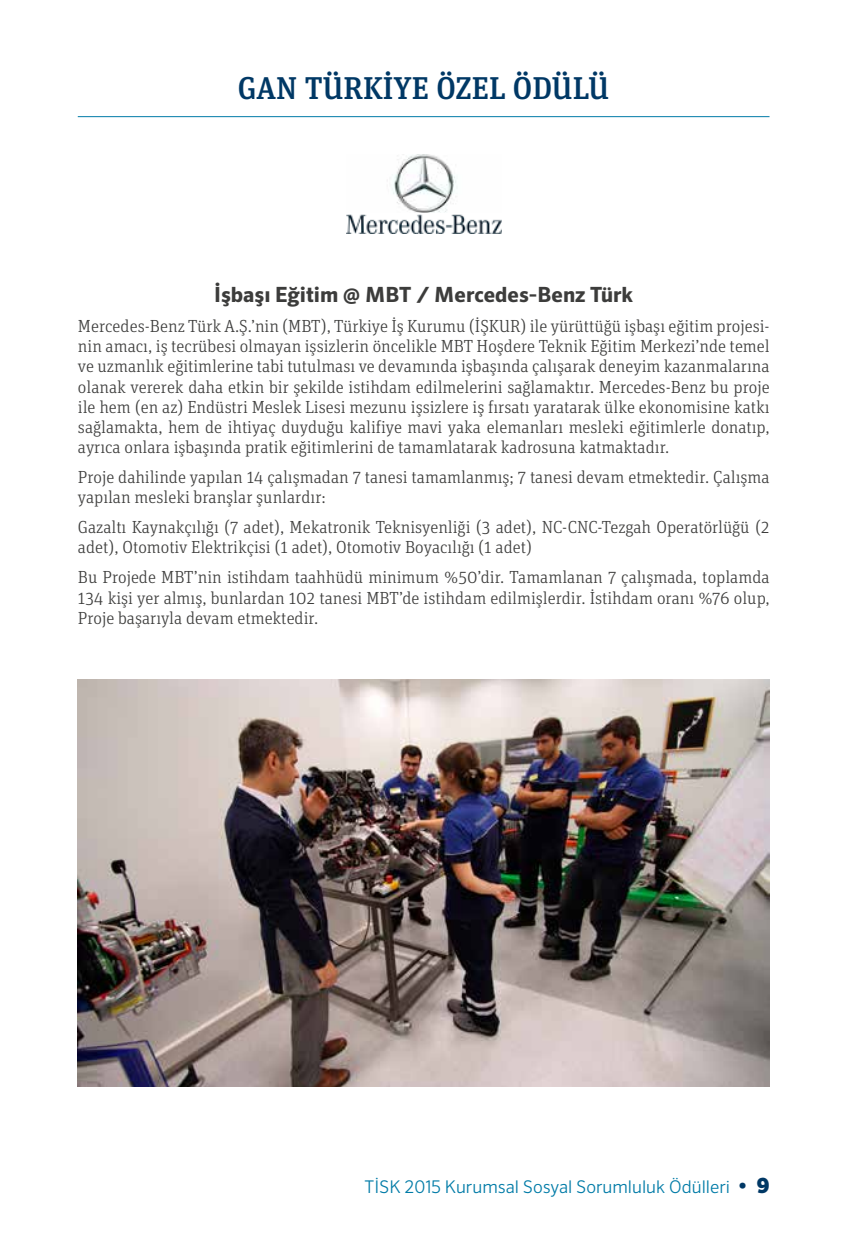
<style>
.page{position:relative;width:844px;height:1241px;background:#fff}
.page>*{position:absolute;margin:0;border:0;box-sizing:border-box;transform-origin:0 0}
.t1{font:500 31.5px "Unit Slab Pro";color:#003865}
.t2{font:700 21px "Sero Pro";color:#3c3c3b}
.t3{font:300 17.5px/20.1px "Unit Slab Pro";color:#3c3c3b;text-align:justify}
.t4{font:300 17.5px "Sero Pro";color:#007ba7}
.s1{font-weight:900;font-size:21px;color:#003865}
</style>
<div class="page">
<img style="left:78px;top:679px;width:691px;height:406px">
<img style="left:387px;top:154px;width:69px;height:59px">
<img style="left:346px;top:214px;width:155px;height:19px">
<hr style="left:78px;top:116px;width:691px;height:1px;background:#007ba7">
<h1 class="t1" style="left:238px;top:66px;width:373px">GAN TÜRKİYE ÖZEL ÖDÜLÜ</h1>
<p class="t2" style="left:214px;top:282px;width:420px">İşbaşı Eğitim @ MBT / Mercedes-Benz Türk</p>
<p class="t3" style="left:78px;top:315px;width:693px">Mercedes-Benz Türk A.Ş.’nin (MBT), Türkiye İş Kurumu (İŞKUR) ile yürüttüğü işbaşı eğitim projesi&shy;nin amacı, iş tecrübesi olmayan işsizlerin öncelikle MBT Hoşdere Teknik Eğitim Merkezi’nde temel ve uzmanlık eğitimlerine tabi tutulması ve devamında işbaşında çalışarak deneyim kazanmalarına olanak vererek daha etkin bir şekilde istihdam edilmelerini sağlamaktır. Mercedes-Benz bu proje ile hem (en az) Endüstri Meslek Lisesi mezunu işsizlere iş fırsatı yaratarak ülke ekonomisine katkı sağlamakta, hem de ihtiyaç duyduğu kalifiye mavi yaka elemanları mesleki eğitimlerle donatıp, ayrıca onlara işbaşında pratik eğitimlerini de tamamlatarak kadrosuna katmaktadır.</p>
<p class="t3" style="left:78px;top:466px;width:693px">Proje dahilinde yapılan 14 çalışmadan 7 tanesi tamamlanmış; 7 tanesi devam etmektedir. Çalışma yapılan mesleki branşlar şunlardır:</p>
<p class="t3" style="left:78px;top:516px;width:693px">Gazaltı Kaynakçılığı (7 adet), Mekatronik Teknisyenliği (3 adet), NC-CNC-Tezgah Operatörlüğü (2 adet), Otomotiv Elektrikçisi (1 adet), Otomotiv Boyacılığı (1 adet)</p>
<p class="t3" style="left:78px;top:566px;width:693px">Bu Projede MBT’nin istihdam taahhüdü minimum %50’dir. Tamamlanan 7 çalışmada, toplamda 134 kişi yer almış, bunlardan 102 tanesi MBT’de istihdam edilmişlerdir. İstihdam oranı %76 olup, Proje başarıyla devam etmektedir.</p>
<p class="t4" style="left:364px;top:1175px;width:406px">TİSK 2015 Kurumsal Sosyal Sorumluluk Ödülleri <span class="s1">• 9</span></p>
</div>
